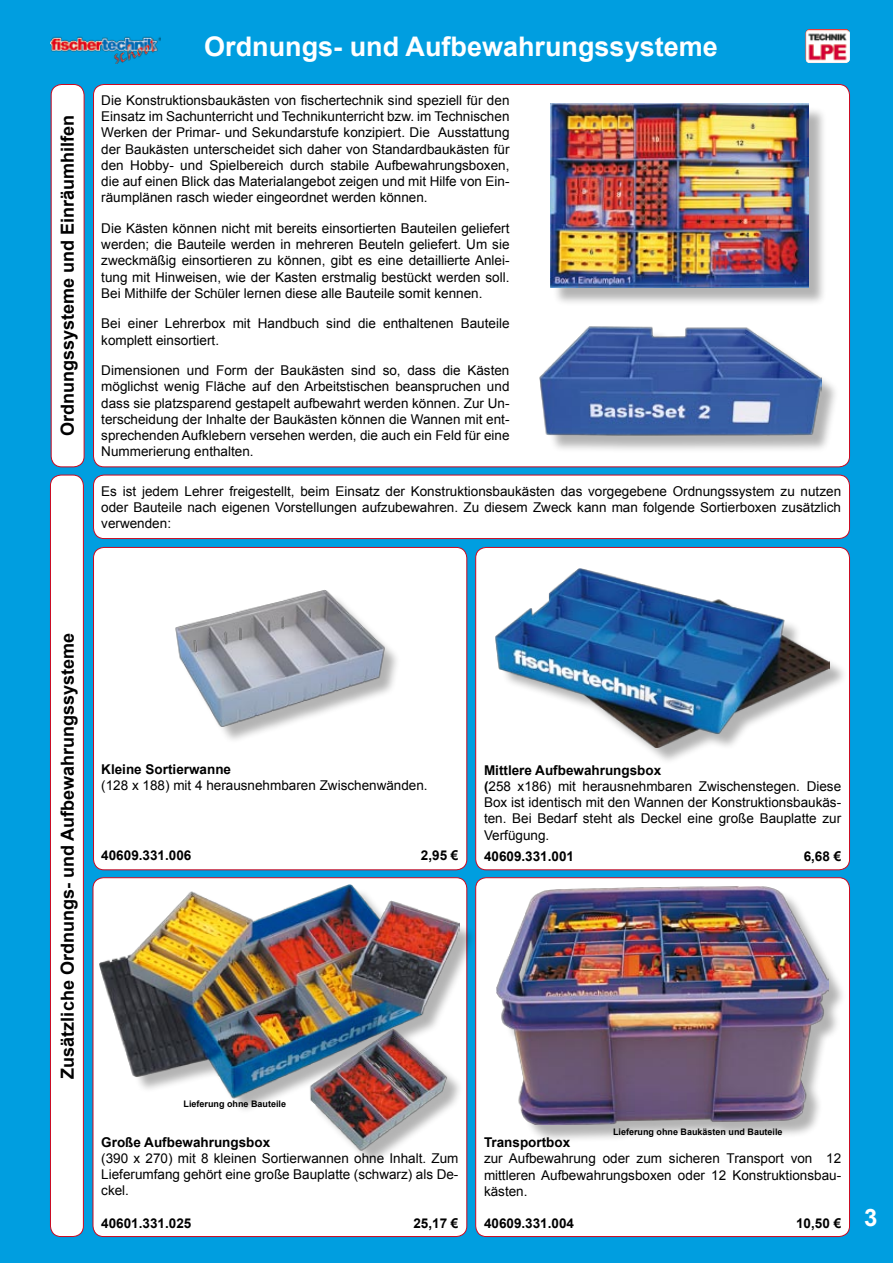
<style>
.page{position:relative;width:893px;height:1263px;background:#009ee0}
.page>*{position:absolute;margin:0;border:0;box-sizing:border-box;transform-origin:0 0}
.t1{font:700 27px "Arial";color:#fff}
.t2{font:700 24px "Arial";color:#fff}
.t3{font:700 18px "Arial";color:#000}
.t4{font:13.5px/16.2px "Arial";color:#000;text-align:justify}
.t5{font:700 13.5px "Arial";color:#000}
.t6{font:700 9px "Arial";color:#000}
.s1{font-weight:700}
</style>
<div class="page">
<img style="left:806px;top:29px;width:44px;height:34px">
<img style="left:51px;top:29px;width:110px;height:34px">
<div style="left:94px;top:84px;width:755px;height:383px;background:#fff;border-radius:11px"></div>
<div style="left:94px;top:475px;width:755px;height:63px;background:#fff;border-radius:11px"></div>
<div style="left:93px;top:475px;width:757px;height:64px;border:1px solid #cd071e;border-radius:11px"></div>
<div style="left:94px;top:547px;width:373px;height:323px;background:#fff;border-radius:11px"></div>
<div style="left:476px;top:547px;width:373px;height:323px;background:#fff;border-radius:11px"></div>
<div style="left:476px;top:878px;width:373px;height:358px;background:#fff;border-radius:11px"></div>
<div style="left:93px;top:878px;width:374px;height:358px;background:#fff;border-radius:11px"></div>
<div style="left:50px;top:475px;width:33px;height:761px;background:#fff;border-radius:11px"></div>
<div style="left:50px;top:475px;width:34px;height:762px;border:1px solid #cd071e;border-radius:11px"></div>
<div style="left:51px;top:84px;width:33px;height:383px;background:#fff;border-radius:11px"></div>
<div style="left:51px;top:84px;width:33px;height:383px;border:1px solid #cd071e;border-radius:11px"></div>
<div style="left:553px;top:106px;width:280px;height:207px;background:#000;opacity:.3"></div>
<img style="left:550px;top:104px;width:259px;height:184px">
<div style="left:542px;top:329px;width:335px;height:186px;background:#000;opacity:.3"></div>
<img style="left:539px;top:326px;width:282px;height:112px">
<div style="left:499px;top:888px;width:394px;height:279px;background:#000;opacity:.3"></div>
<img style="left:500px;top:886px;width:328px;height:239px">
<div style="left:102px;top:887px;width:398px;height:306px;background:#000;opacity:.3"></div>
<img style="left:100px;top:884px;width:360px;height:271px">
<div style="left:498px;top:570px;width:395px;height:221px;background:#000;opacity:.3"></div>
<img style="left:498px;top:568px;width:332px;height:179px">
<div style="left:178px;top:593px;width:398px;height:220px;background:#000;opacity:.3"></div>
<img style="left:175px;top:590px;width:212px;height:137px">
<h3 class="t3" style="left:56px;top:436px;width:323px;rotate:-90deg">Ordnungssysteme und Einräumhilfen</h3>
<h1 class="t1" style="left:204px;top:28px;width:515px">Ordnungs- und Aufbewahrungssysteme</h1>
<p class="t4" style="left:101px;top:92px;width:410px">Die Konstruktionsbaukästen von fischertechnik sind speziell für den Einsatz im Sachunterricht und Technikunterricht bzw. im Technischen Werken der Primar- und Sekundarstufe konzipiert. Die Ausstattung der Baukästen unterscheidet sich daher von Standardbaukästen für den Hobby- und Spielbereich durch stabile Aufbewahrungsboxen, die auf einen Blick das Materialangebot zeigen und mit Hilfe von Ein&shy;räumplänen rasch wieder eingeordnet werden können.</p>
<p class="t4" style="left:101px;top:220px;width:410px">Die Kästen können nicht mit bereits einsortierten Bauteilen geliefert werden; die Bauteile werden in mehreren Beuteln geliefert. Um sie zweckmäßig einsortieren zu können, gibt es eine detaillierte Anlei&shy;tung mit Hinweisen, wie der Kasten erstmalig bestückt werden soll.<br>Bei Mithilfe der Schüler lernen diese alle Bauteile somit kennen.</p>
<p class="t4" style="left:101px;top:316px;width:410px">Bei einer Lehrerbox mit Handbuch sind die enthaltenen Bauteile komplett einsortiert.</p>
<p class="t4" style="left:101px;top:362px;width:410px">Dimensionen und Form der Baukästen sind so, dass die Kästen möglichst wenig Fläche auf den Arbeitstischen beanspruchen und dass sie platzsparend gestapelt aufbewahrt werden können. Zur Un&shy;terscheidung der Inhalte der Baukästen können die Wannen mit ent&shy;sprechenden Aufklebern versehen werden, die auch ein Feld für eine Nummerierung enthalten.</p>
<p class="t4" style="left:101px;top:483px;width:741px">Es ist jedem Lehrer freigestellt, beim Einsatz der Konstruktionsbaukästen das vorgegebene Ordnungssystem zu nutzen oder Bauteile nach eigenen Vorstellungen aufzubewahren. Zu diesem Zweck kann man folgende Sortierboxen zusätzlich verwenden:</p>
<h3 class="t3" style="left:56px;top:1078px;width:447px;rotate:-90deg">Zusätzliche Ordnungs- und Aufbewahrungssysteme</h3>
<p class="t5" style="left:101px;top:760px;width:131px">Kleine Sortierwanne</p>
<p class="t4" style="left:101px;top:777px;width:328px">(128 x 188) mit 4 herausnehmbaren Zwischenwänden.</p>
<p class="t5" style="left:101px;top:847px;width:92px">40609.331.006</p>
<p class="t5" style="left:421px;top:847px;width:39px">2,95 €</p>
<p class="t6" style="left:184px;top:1098px;width:104px">Lieferung ohne Bauteile</p>
<p class="t5" style="left:101px;top:1133px;width:171px">Große Aufbewahrungsbox</p>
<p class="t4" style="left:101px;top:1150px;width:359px">(390 x 270) mit 8 kleinen Sortierwannen ohne Inhalt. Zum Lieferumfang gehört eine große Bauplatte (schwarz) als De&shy;ckel.</p>
<p class="t5" style="left:101px;top:1214px;width:92px">40601.331.025</p>
<p class="t5" style="left:413px;top:1214px;width:47px">25,17 €</p>
<p class="t4" style="left:484px;top:762px;width:359px;text-align:left"><span class="s1">Mittlere Aufbewahrungsbox<br>(</span>258 x186) mit herausnehmbaren Zwischenstegen. Diese Box ist identisch mit den Wannen der Konstruktionsbaukäs&shy;ten. Bei Bedarf steht als Deckel eine große Bauplatte zur Verfügung.</p>
<p class="t5" style="left:484px;top:847px;width:92px">40609.331.001</p>
<p class="t5" style="left:804px;top:847px;width:39px">6,68 €</p>
<p class="t6" style="left:613px;top:1126px;width:171px">Lieferung ohne Baukästen und Bauteile</p>
<p class="t5" style="left:484px;top:1133px;width:88px">Transportbox</p>
<p class="t4" style="left:484px;top:1151px;width:359px">zur Aufbewahrung oder zum sicheren Transport von 12 mittleren Aufbewahrungsboxen oder 12 Konstruktionsbau&shy;kästen.</p>
<p class="t5" style="left:484px;top:1214px;width:92px">40609.331.004</p>
<p class="t5" style="left:796px;top:1214px;width:47px">10,50 €</p>
<h2 class="t2" style="left:864px;top:1201px;width:15px">3</h2>
</div>
